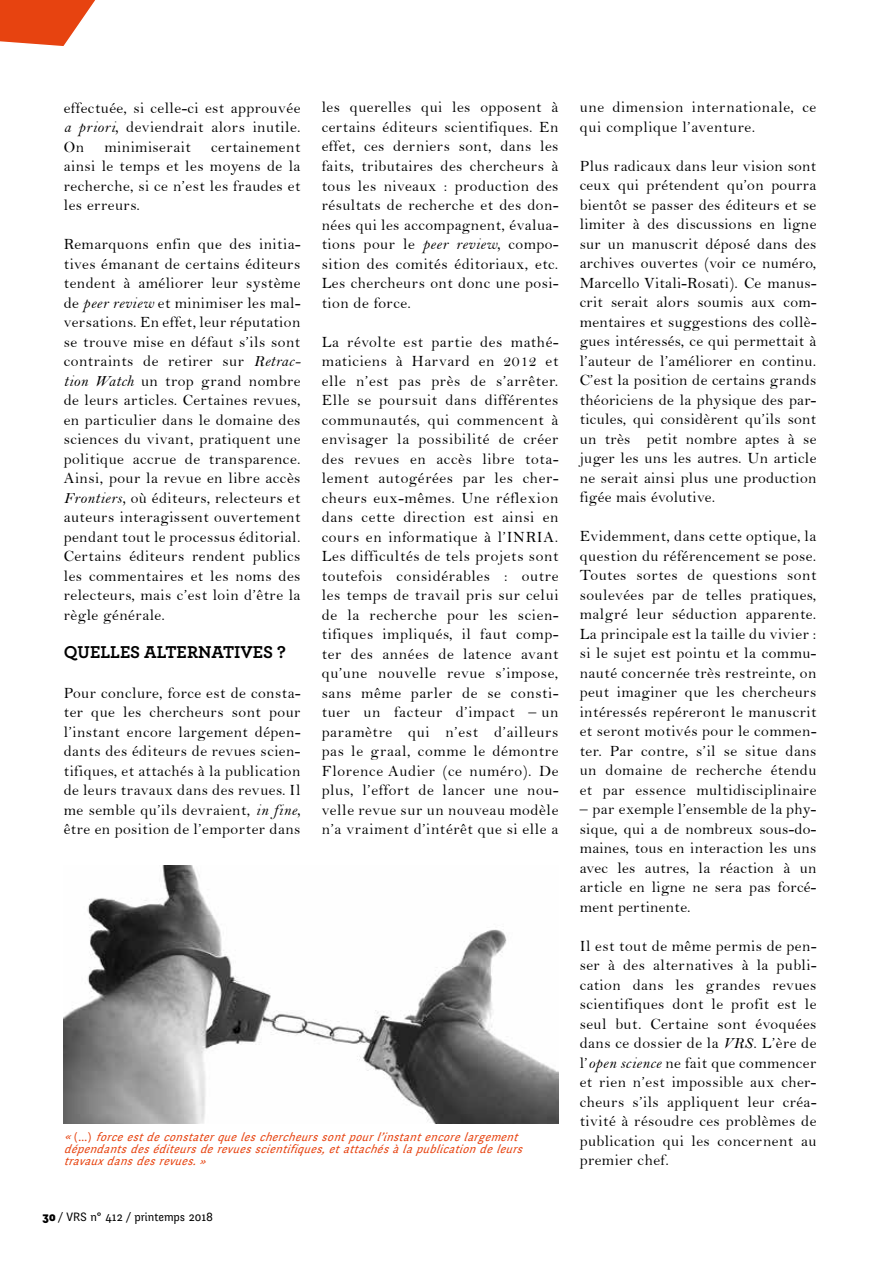
<style>
.page{position:relative;width:893px;height:1263px;background:#fff}
.page>*{position:absolute;margin:0;border:0;box-sizing:border-box;transform-origin:0 0}
.t1{font:700 18px "Archer";color:#000}
.t2{font:15.75px/19.5px "Bell";letter-spacing:.03em;color:#000;text-align:justify}
.t3{font:italic 12px/12px "Fengardo Neue";color:#e74310}
.t4{font:12px "Fengardo Neue";color:#000}
.s1{font-family:"Bell MT Italic"}
.s2{font-style:normal}
.s3{font-weight:900}
</style>
<div class="page">
<svg style="left:0;top:0;width:95px;height:46px"></svg>
<img style="left:64px;top:865px;width:494px;height:258px">
<p class="t2" style="left:64px;top:98px;width:238px">effectuée, si celle-ci est approuvée <span class="s1">a priori,</span> deviendrait alors inutile.<br>On</p>
<p class="t2" style="left:64px;top:137px;width:238px;text-indent:147px">certainement ainsi le temps et les moyens de la recherche, si ce n’est les fraudes et les erreurs.</p>
<p class="t2" style="left:64px;top:234px;width:238px">Remarquons enfin que des initia&shy;tives émanant de certains éditeurs tendent à améliorer leur système de <span class="s1">peer review</span> et minimiser les mal&shy;versations. En effet, leur réputation se trouve mise en défaut s’ils sont contraints de retirer sur <span class="s1">Retrac&shy;tion Watch</span> un trop grand nombre de leurs articles. Certaines revues, en particulier dans le domaine des sciences du vivant, pratiquent une politique accrue de transparence.<br>Ainsi, pour la revue en libre accès <span class="s1">Frontiers,</span> où éditeurs, relecteurs et auteurs interagissent ouvertement pendant tout le processus éditorial.<br>Certains éditeurs rendent publics les commentaires et les noms des relecteurs, mais c’est loin d’être la règle générale.</p>
<p class="t1" style="left:64px;top:637px;width:224px">QUELLES ALTERNATIVES ?</p>
<p class="t2" style="left:64px;top:683px;width:238px">Pour conclure, force est de consta&shy;ter que les chercheurs sont pour l’instant encore largement dépen&shy;dants des éditeurs de revues scien&shy;tifiques, et attachés à la publication de leurs travaux dans des revues. Il me semble qu’ils devraient, <span class="s1">in fine, </span>être en position de l’emporter dans</p>
<p class="t2" style="left:104px;top:137px;width:88px">minimiserait</p>
<p class="t2" style="left:322px;top:98px;width:238px">les querelles qui les opposent à certains éditeurs scientifiques. En effet, ces derniers sont, dans les faits, tributaires des chercheurs à tous les niveaux : production des résultats de recherche et des don&shy;nées qui les accompagnent, évalua&shy;tions pour le <span class="s1">peer review,</span> compo&shy;sition des comités éditoriaux, etc.<br>Les chercheurs ont donc une posi&shy;tion de force.</p>
<p class="t2" style="left:322px;top:332px;width:238px">La révolte est partie des mathé&shy;maticiens à Harvard en 2012 et elle n’est pas près de s’arrêter.<br>Elle se poursuit dans différentes communautés, qui commencent à envisager la possibilité de créer des revues en accès libre tota&shy;lement autogérées par les cher&shy;cheurs eux-mêmes. Une réflexion dans cette direction est ainsi en cours en informatique à l’INRIA.<br>Les difficultés de tels projets sont toutefois considérables : outre les temps de travail pris sur celui de la recherche pour les scien&shy;tifiques impliqués, il faut comp&shy;ter des années de latence avant qu’une nouvelle revue s’impose, sans même parler de se consti&shy;tuer un facteur d’impact – un paramètre qui n’est d’ailleurs pas le graal, comme le démontre Florence -Audier (ce numéro). De plus, l’effort de lancer une nou&shy;velle revue sur un nouveau modèle n’a vraiment d’intérêt que si elle a</p>
<p class="t3" style="left:64px;top:1131px;width:465px">« <span class="s2">( . . . )</span> forceestdeconstaterqueleschercheurssontpourl’instantencorelargement dépendantsdeséditeursderevuesscientifiques,etattachésàlapublicationdeleurs travauxdansdesrevues. »</p>
<p class="t4" style="left:43px;top:1209px;width:172px"><span class="s3">30</span> / VRS n° 412 / printemps 2018</p>
<p class="t2" style="left:580px;top:98px;width:238px">une dimension internationale, ce qui complique l’aventure.</p>
<p class="t2" style="left:580px;top:156px;width:238px">Plus radicaux dans leur vision sont ceux qui prétendent qu’on pourra bientôt se passer des éditeurs et se limiter à des discussions en ligne sur un manuscrit déposé dans des archives ouvertes (voir ce numéro, Marcello -Vitali-Rosati). Ce manus&shy;crit serait alors soumis aux com&shy;mentaires et suggestions des collè&shy;gues intéressés, ce qui permettait à l’auteur de l’améliorer en continu.<br>C’est la position de certains grands théoriciens de la physique des par&shy;ticules, qui considèrent qu’ils sont un très petit nombre aptes à se juger les uns les autres. Un article ne serait ainsi plus une production figée mais évolutive.</p>
<p class="t2" style="left:580px;top:527px;width:238px">Evidemment, dans cette optique, la question du référencement se pose.<br>Toutes sortes de questions sont soulevées par de telles pratiques, malgré leur séduction apparente.<br>La principale est la taille du vivier : si le sujet est pointu et la commu&shy;nauté concernée très restreinte, on peut imaginer que les chercheurs intéressés repéreront le manuscrit et seront motivés pour le commen&shy;ter. Par contre, s’il se situe dans un domaine de recherche étendu et par essence multidisciplinaire</p>
<p class="t2" style="left:580px;top:800px;width:238px">– par exemple l’ensemble de la phy&shy;sique, qui a de nombreux sous-do&shy;maines, tous en interaction les uns avec les autres, la réaction à un article en ligne ne sera pas forcé&shy;ment pertinente.</p>
<p class="t2" style="left:580px;top:936px;width:238px">Il est tout de même permis de pen&shy;ser à des alternatives à la publi&shy;cation dans les grandes revues scientifiques dont le profit est le seul but. Certaine sont évoquées dans ce dossier de la <span class="s1">VRS</span>. L’ère de l’<span class="s1">open science</span> ne fait que commencer et rien n’est impossible aux cher&shy;cheurs s’ils appliquent leur créa&shy;tivité à résoudre ces problèmes de publication qui les concernent au premier chef.</p>
</div>
